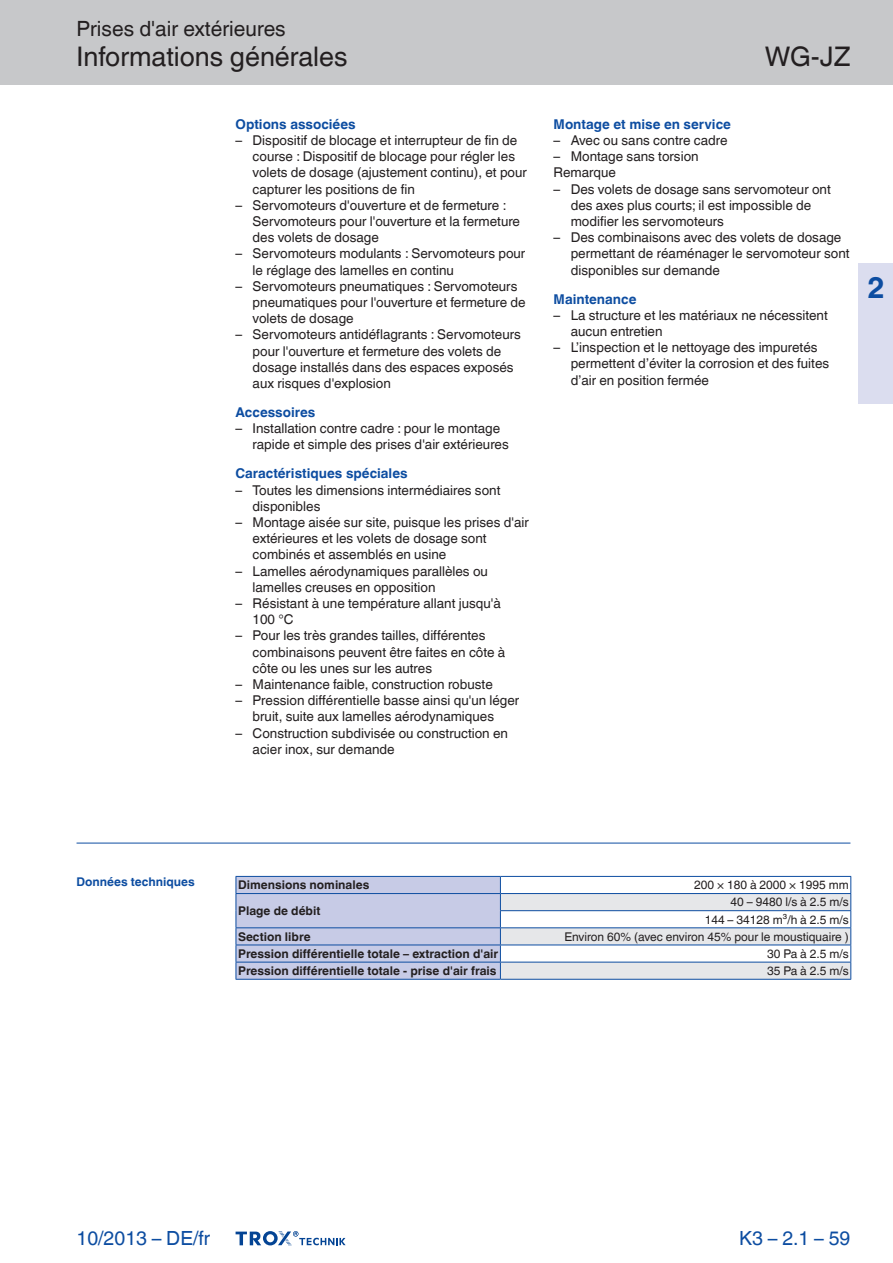
<style>
.page{position:relative;width:893px;height:1263px;background:#fff}
.page>*{position:absolute;margin:0;border:0;box-sizing:border-box;transform-origin:0 0}
.t1{font:700 30px "TROX Helvetica";color:#0d4da1}
.t2{font:27px "TROX Helvetica";color:#231f20}
.t3{font:21px "TROX Helvetica";color:#231f20}
.t4{font:19.5px "TROX Helvetica";color:#0d4da1}
.t5{font:13.5px/16.2px "TROX Helvetica";color:#231f20}
.t6{font:700 13.5px "TROX Helvetica";color:#0d4da1}
.t7{font:700 12px "TROX Helvetica";color:#231f20}
.t8{font:12px/17.1px "TROX Helvetica";color:#231f20;text-align:right}
.t9{font:700 12px "TROX Helvetica";color:#0d4da1}
</style>
<div class="page">
<div style="left:0;top:0;width:893px;height:85px;background:#c7c8ca"></div>
<div style="left:859px;top:264px;width:34px;height:140px;background:#dbddef"></div>
<hr style="left:77px;top:843px;width:773px;height:1px;background:#0d4da1">
<hr style="left:236px;top:979px;width:264px;height:1px;background:#0d4da1">
<hr style="left:500px;top:979px;width:351px;height:1px;background:#0d4da1">
<svg style="left:236px;top:876px;width:615px;height:103px"></svg>
<svg style="left:236px;top:1231px;width:110px;height:15px"></svg>
<h3 class="t3" style="left:77px;top:17px;width:211px">Prises d'air extérieures</h3>
<h2 class="t2" style="left:77px;top:41px;width:273px">Informations générales</h2>
<h2 class="t2" style="left:765px;top:41px;width:87px">WG-JZ</h2>
<p class="t6" style="left:236px;top:116px;width:122px">Options associées</p>
<p class="t5" style="left:253px;top:132px;width:276px;text-indent:-17px">– Dispositif de blocage et interrupteur de fin de course : Dispositif de blocage pour régler les volets de dosage (ajustement continu), et pour capturer les positions de fin</p>
<p class="t5" style="left:253px;top:197px;width:269px;text-indent:-17px">– Servomoteurs d'ouverture et de fermeture :<br>Servomoteurs pour l'ouverture et la fermeture des volets de dosage</p>
<p class="t5" style="left:253px;top:246px;width:274px;text-indent:-17px">– Servomoteurs modulants : Servomoteurs pour le réglage des lamelles en continu</p>
<p class="t5" style="left:253px;top:278px;width:275px;text-indent:-17px">– Servomoteurs pneumatiques : Servomoteurs pneumatiques pour l'ouverture et fermeture de volets de dosage</p>
<p class="t5" style="left:253px;top:327px;width:270px;text-indent:-17px">– Servomoteurs antidéflagrants : Servomoteurs pour l'ouverture et fermeture des volets de dosage installés dans des espaces exposés aux risques d'explosion</p>
<p class="t6" style="left:236px;top:404px;width:81px">Accessoires</p>
<p class="t5" style="left:253px;top:420px;width:258px;text-indent:-17px">– Installation contre cadre : pour le montage rapide et simple des prises d'air extérieures</p>
<p class="t6" style="left:236px;top:466px;width:174px">Caractéristiques spéciales</p>
<p class="t5" style="left:253px;top:482px;width:249px;text-indent:-17px">– Toutes les dimensions intermédiaires sont disponibles</p>
<p class="t5" style="left:253px;top:514px;width:278px;text-indent:-17px">– Montage aisée sur site, puisque les prises d'air extérieures et les volets de dosage sont combinés et assemblés en usine</p>
<p class="t5" style="left:253px;top:563px;width:237px;text-indent:-17px">– Lamelles aérodynamiques parallèles ou lamelles creuses en opposition</p>
<p class="t5" style="left:253px;top:595px;width:250px;text-indent:-17px">– Résistant à une température allant jusqu'à<br>100 °C</p>
<p class="t5" style="left:253px;top:627px;width:254px;text-indent:-17px">– Pour les très grandes tailles, différentes combinaisons peuvent être faites en côte à côte ou les unes sur les autres</p>
<p class="t5" style="left:236px;top:676px;width:259px">– Maintenance faible, construction robuste</p>
<p class="t5" style="left:253px;top:692px;width:268px;text-indent:-17px">– Pression différentielle basse ainsi qu'un léger bruit, suite aux lamelles aérodynamiques</p>
<p class="t5" style="left:253px;top:725px;width:257px;text-indent:-17px">– Construction subdivisée ou construction en acier inox, sur demande</p>
<p class="t6" style="left:554px;top:116px;width:179px">Montage et mise en service</p>
<p class="t5" style="left:554px;top:132px;width:175px">– Avec ou sans contre cadre</p>
<p class="t5" style="left:554px;top:148px;width:147px">– Montage sans torsion<br>Remarque</p>
<p class="t5" style="left:571px;top:181px;width:262px;text-indent:-17px">– Des volets de dosage sans servomoteur ont des axes plus courts; il est impossible de modifier les servomoteurs</p>
<p class="t5" style="left:571px;top:229px;width:280px;text-indent:-17px">– Des combinaisons avec des volets de dosage permettant de réaménager le servomoteur sont disponibles sur demande</p>
<p class="t6" style="left:554px;top:291px;width:84px">Maintenance</p>
<p class="t5" style="left:571px;top:307px;width:259px;text-indent:-17px">– La structure et les matériaux ne nécessitent aucun entretien</p>
<p class="t5" style="left:571px;top:339px;width:260px;text-indent:-17px">– L’inspection et le nettoyage des impuretés permettent d’éviter la corrosion et des fuites d’air en position fermée</p>
<h1 class="t1" style="left:867px;top:270px;width:19px">2</h1>
<p class="t9" style="left:77px;top:874px;width:120px">Données techniques</p>
<p class="t7" style="left:238px;top:878px;width:133px">Dimensions nominales</p>
<p class="t8" style="left:694px;top:876px;width:156px">200 × 180 à 2000 × 1995 mm</p>
<p class="t7" style="left:238px;top:904px;width:84px">Plage de débit</p>
<p class="t8" style="left:705px;top:894px;width:146px">40 – 9480 l/s à 2.5 m/s<br>144 – 34128 m³/h à 2.5 m/s</p>
<p class="t7" style="left:238px;top:929px;width:74px">Section libre</p>
<p class="t8" style="left:564px;top:928px;width:286px">Environ 60% (avec environ 45% pour le moustiquaire )</p>
<p class="t7" style="left:238px;top:947px;width:262px">Pression différentielle totale – extraction d'air</p>
<p class="t8" style="left:767px;top:945px;width:83px">30 Pa à 2.5 m/s</p>
<p class="t7" style="left:238px;top:964px;width:260px">Pression différentielle totale - prise d'air frais</p>
<p class="t8" style="left:767px;top:962px;width:83px">35 Pa à 2.5 m/s</p>
<h3 class="t4" style="left:77px;top:1227px;width:135px">10/2013 – DE/fr</h3>
<h3 class="t4" style="left:739px;top:1227px;width:113px">K3 – 2.1 – 59</h3>
</div>
